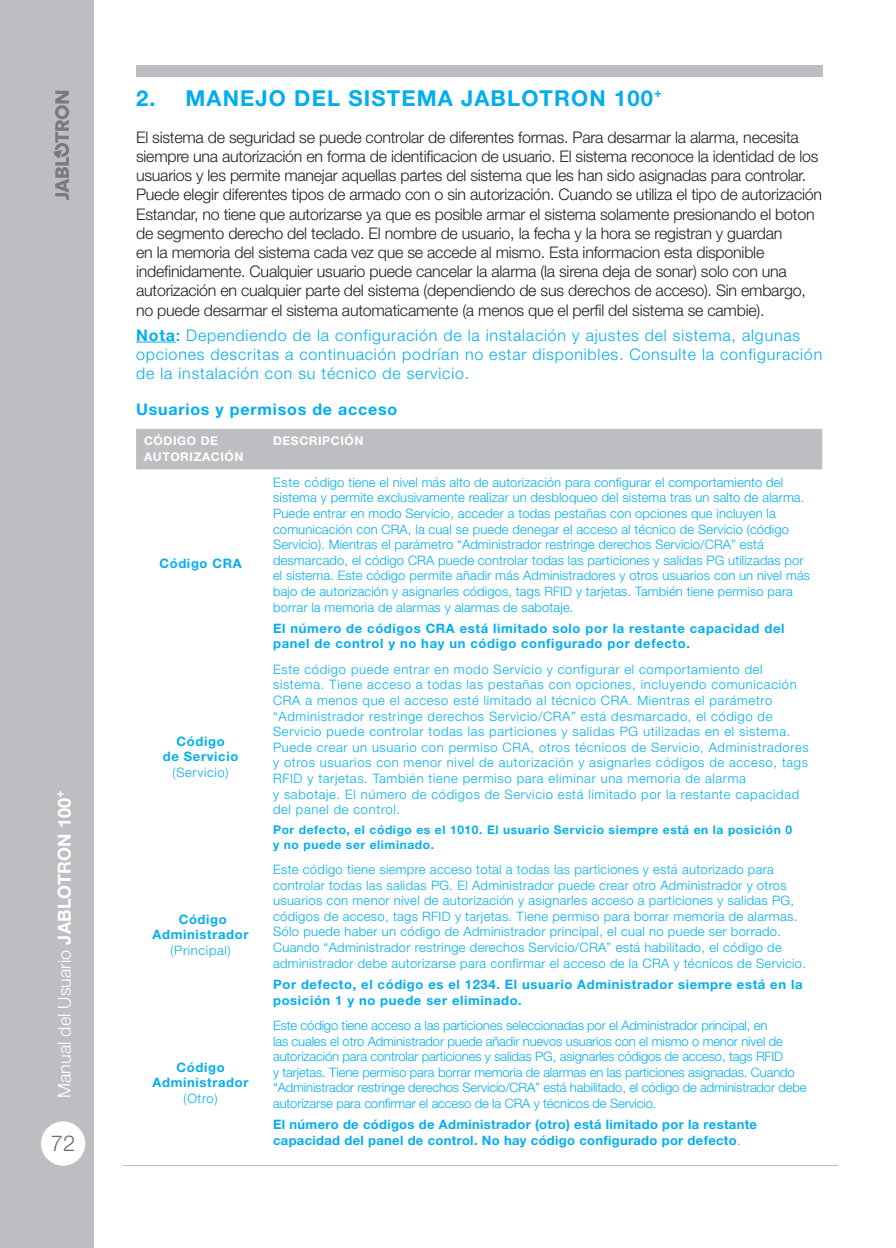
<style>
.page{position:relative;width:896px;height:1248px;background:#fff}
.page>*{position:absolute;margin:0;border:0;box-sizing:border-box;transform-origin:0 0}
.t1{font:700 22px "Helvetica Neue LT Pro";letter-spacing:.05em;color:#00aeef}
.t2{font:300 22px "Helvetica Neue LT Pro";color:#6c6d70}
.t3{font:300 18px "Helvetica Neue LT Pro";color:#fff}
.t4{font:300 16px/19.2px "Helvetica Neue LT Pro";letter-spacing:-.015em;color:#231f20}
.t5{font:300 16px/19.2px "Helvetica Neue LT Pro";letter-spacing:.05em;color:#00aeef}
.t6{font:700 16px "Helvetica Neue LT Pro";letter-spacing:.05em;color:#00aeef}
.t7{font:300 13px/15.6px "Helvetica Neue LT Pro";letter-spacing:.025em;color:#00aeef}
.t8{font:300 13px/15.6px "Helvetica Neue LT Pro";letter-spacing:.05em;color:#00aeef}
.t9{font:300 13px/15.6px "Helvetica Neue LT Pro";letter-spacing:-.01em;color:#00aeef}
.t10{font:700 13px/15.6px "Helvetica Neue LT Pro";letter-spacing:.05em;color:#00aeef;text-align:center}
.t11{font:700 13px/15.6px "Helvetica Neue LT Pro";letter-spacing:.025em;color:#00aeef}
.t12{font:700 12px/14.4px "Helvetica Neue LT Pro";letter-spacing:.05em;color:#00aeef}
.t13{font:700 12px/16px "Helvetica Neue LT Pro";letter-spacing:.05em;color:#fff}
.s1{font-weight:700}
.s2{font-weight:500}
.s3{font-weight:300}
</style>
<div class="page">
<div style="left:0;top:0;width:94px;height:1247px;background:#bdbec1"></div>
<svg style="left:53px;top:91px;width:16px;height:109px"></svg>
<div style="left:41px;top:1121px;width:44px;height:44px;background:#fff;border-radius:50%"></div>
<hr style="left:136px;top:341px;width:40px;height:1px;background:#00aeef">
<div style="left:136px;top:429px;width:686px;height:40px;background:#bdbec1"></div>
<div style="left:136px;top:65px;width:686px;height:12px;background:#bdbec1"></div>
<h2 class="t3" style="left:58px;top:1097px;width:309px;rotate:-90deg">Manual del Usuario <span class="s1">JABLOTRON 100</span><sup>+</sup></h2>
<h1 class="t2" style="left:51px;top:1135px;width:26px">72</h1>
<h1 class="t1" style="left:136px;top:91px;width:527px">2. MANEJO DEL SISTEMA JABLOTRON 100<sup>+</sup></h1>
<p class="t4" style="left:136px;top:129px;width:687px">El sistema de seguridad se puede controlar de diferentes formas. Para desarmar la alarma, necesita siempre una autorización en forma de identificacion de usuario. El sistema reconoce la identidad de los usuarios y les permite manejar aquellas partes del sistema que les han sido asignadas para controlar.<br>Puede elegir diferentes tipos de armado con o sin autorización. Cuando se utiliza el tipo de autorización Estandar, no tiene que autorizarse ya que es posible armar el sistema solamente presionando el boton de segmento derecho del teclado. El nombre de usuario, la fecha y la hora se registran y guardan<br>en la memoria del sistema cada vez que se accede al mismo. Esta informacion esta disponible indefinidamente. Cualquier usuario puede cancelar la alarma (la sirena deja de sonar) solo con una autorización en cualquier parte del sistema (dependiendo de sus derechos de acceso). Sin embargo, no puede desarmar el sistema automaticamente (a menos que el perfil del sistema se cambie).</p>
<p class="t5" style="left:136px;top:327px;width:687px"><span class="s1">Nota</span><span class="s2">:</span> Dependiendo de la configuración de la instalación y ajustes del sistema, algunas opciones descritas a continuación podrían no estar disponibles. Consulte la configuración de la instalación con su técnico de servicio.</p>
<p class="t6" style="left:136px;top:404px;width:263px">Usuarios y permisos de acceso</p>
<p class="t13" style="left:144px;top:434px;width:101px">CÓDIGO DE<br>AUTORIZACIÓN</p>
<p class="t13" style="left:273px;top:434px;width:92px">DESCRIPCIÓN</p>
<p class="t10" style="left:159px;top:556px;width:84px">Código CRA</p>
<p class="t10" style="left:163px;top:734px;width:77px">Código<br>de Servicio</p>
<p class="t8" style="left:173px;top:766px;width:57px">(Servicio)</p>
<p class="t10" style="left:153px;top:912px;width:97px">Código<br>Administrador</p>
<p class="t8" style="left:170px;top:944px;width:62px">(Principal)</p>
<p class="t10" style="left:153px;top:1060px;width:97px">Código<br>Administrador</p>
<p class="t7" style="left:184px;top:1091px;width:36px">(Otro)</p>
<p class="t7" style="left:273px;top:476px;width:538px">Este código tiene el nivel más alto de autorización para configurar el comportamiento del sistema y permite exclusivamente realizar un desbloqueo del sistema tras un salto de alarma.<br>Puede entrar en modo Servicio, acceder a todas pestañas con opciones que incluyen la comunicación con CRA, la cual se puede denegar el acceso al técnico de Servicio (código Servicio). Mientras el parámetro “Administrador restringe derechos Servicio/CRA” está desmarcado, el código CRA puede controlar todas las particiones y salidas PG utilizadas por el sistema. Este código permite añadir más Administradores y otros usuarios con un nivel más bajo de autorización y asignarles códigos, tags RFID y tarjetas. También tiene permiso para borrar la memoria de alarmas y alarmas de sabotaje.</p>
<p class="t10" style="left:273px;top:622px;width:513px;text-align:left">El número de códigos CRA está limitado solo por la restante capacidad del panel de control y no hay un código configurado por defecto.</p>
<p class="t8" style="left:273px;top:663px;width:537px">Este código puede entrar en modo Servicio y configurar el comportamiento del sistema. Tiene acceso a todas las pestañas con opciones, incluyendo comunicación CRA a menos que el acceso esté limitado al técnico CRA. Mientras el parámetro “Administrador restringe derechos Servicio/CRA” está desmarcado, el código de Servicio puede controlar todas las particiones y salidas PG utilizadas en el sistema.<br>Puede crear un usuario con permiso CRA, otros técnicos de Servicio, Administradores y otros usuarios con menor nivel de autorización y asignarles códigos de acceso, tags RFID y tarjetas. También tiene permiso para eliminar una memoria de alarma<br>y sabotaje. El número de códigos de Servicio está limitado por la restante capacidad del panel de control.</p>
<p class="t12" style="left:273px;top:824px;width:520px">Por defecto, el código es el 1010. El usuario Servicio siempre está en la posición 0 y no puede ser eliminado.</p>
<p class="t7" style="left:273px;top:863px;width:534px">Este código tiene siempre acceso total a todas las particiones y está autorizado para controlar todas las salidas PG. El Administrador puede crear otro Administrador y otros usuarios con menor nivel de autorización y asignarles acceso a particiones y salidas PG, códigos de acceso, tags RFID y tarjetas. Tiene permiso para borrar memoria de alarmas.<br>Sólo puede haber un código de Administrador principal, el cual no puede ser borrado.<br>Cuando “Administrador restringe derechos Servicio/CRA” está habilitado, el código de administrador debe autorizarse para confirmar el acceso de la CRA y técnicos de Servicio.</p>
<p class="t10" style="left:273px;top:978px;width:531px;text-align:left">Por defecto, el código es el 1234. El usuario Administrador siempre está en la posición 1 y no puede ser eliminado.</p>
<p class="t9" style="left:273px;top:1018px;width:535px">Este código tiene acceso a las particiones seleccionadas por el Administrador principal, en<br>las cuales el otro Administrador puede añadir nuevos usuarios con el mismo o menor nivel de autorización para controlar particiones y salidas PG, asignarles códigos de acceso, tags RFID<br>y tarjetas. Tiene permiso para borrar memoria de alarmas en las particiones asignadas. Cuando “Administrador restringe derechos Servicio/CRA” está habilitado, el código de administrador debe autorizarse para confirmar el acceso de la CRA y técnicos de Servicio.</p>
<p class="t11" style="left:273px;top:1118px;width:485px">El número de códigos de Administrador (otro) está limitado por la restante capacidad del panel de control. No hay código configurado por defecto<span class="s3">.</span></p>
</div>
